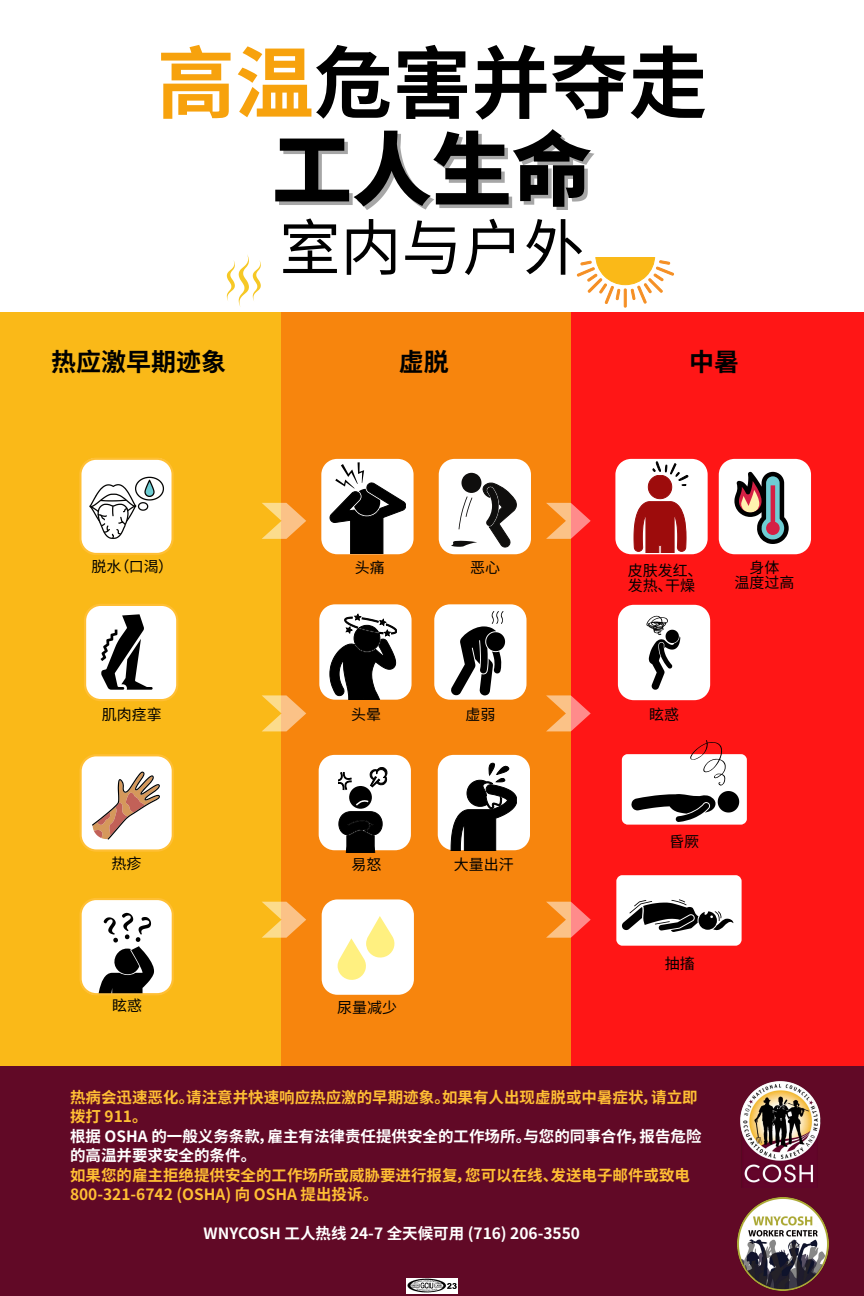
<style>
.page{position:relative;width:864px;height:1296px;background:#fff}
.page>*{position:absolute;margin:0;border:0;box-sizing:border-box;transform-origin:0 0}
.P_-_Paragraph_Style1{font:900 80px "Noto Sans CJ Ksc";color:#000}
.P_-_Paragraph_Style1-2{font:700 78.7px "Noto Sans CJ Ksc";color:#000}
.P_-_Paragraph_Style1-3{font:61px "Noto Sans CJ Ksc";color:#000}
.P_-_Paragraph_Style1-4{font:700 25px "Noto Sans CJ Ksc";color:#000}
.P_-_Paragraph_Style2{font:700 25px "Noto Sans CJ Ksc";color:#000}
.P_-_Paragraph_Style1-5{font:700 15.5px/19.5px "Noto Sans CJ Ksc";color:#ffbf34}
.P_-_Paragraph_Style1-6{font:700 15.5px/19.5px "Noto Sans CJ Ksc";color:#fff}
.P_-_Paragraph_Style1-7{font:15px "Noto Sans CJ Ksc";color:#000}
.s1{color:#f7a20d}
</style>
<div class="page">
<div style="left:278px;top:312px;width:309px;height:898px;background:#f7850d"></div>
<div style="left:0;top:312px;width:280px;height:755px;background:#fab918"></div>
<div style="left:572px;top:312px;width:292px;height:898px;background:#ff1616"></div>
<div style="left:0;top:1067px;width:864px;height:229px;background:#610926"></div>
<svg style="left:262px;top:503px;width:44px;height:36px"></svg>
<svg style="left:262px;top:695px;width:44px;height:36px"></svg>
<svg style="left:262px;top:902px;width:44px;height:36px"></svg>
<svg style="left:546px;top:503px;width:45px;height:36px"></svg>
<svg style="left:546px;top:695px;width:45px;height:36px"></svg>
<svg style="left:546px;top:902px;width:45px;height:36px"></svg>
<svg style="left:79px;top:458px;width:95px;height:97px"></svg>
<svg style="left:84px;top:604px;width:94px;height:97px"></svg>
<svg style="left:79px;top:754px;width:95px;height:98px"></svg>
<svg style="left:617px;top:604px;width:94px;height:97px;background:#e5d8d8"></svg>
<svg style="left:321px;top:458px;width:93px;height:97px;background:#aaa59f"></svg>
<svg style="left:438px;top:458px;width:93px;height:97px;background:#d4cec8"></svg>
<svg style="left:319px;top:604px;width:93px;height:96px;background:#a19d98"></svg>
<svg style="left:434px;top:604px;width:93px;height:96px;background:#c6c1bd"></svg>
<svg style="left:318px;top:754px;width:93px;height:98px;background:#c4beb8"></svg>
<svg style="left:437px;top:754px;width:93px;height:97px;background:#aca7a1"></svg>
<svg style="left:321px;top:899px;width:93px;height:96px;background:#fef7e0"></svg>
<svg style="left:718px;top:458px;width:93px;height:97px;background:#d0c0c1"></svg>
<svg style="left:615px;top:458px;width:93px;height:97px;background:#dda4a4"></svg>
<svg style="left:79px;top:898px;width:95px;height:97px"></svg>
<svg style="left:622px;top:740px;width:125px;height:85px"></svg>
<svg style="left:616px;top:875px;width:125px;height:71px;background:#cecaca"></svg>
<img style="left:737px;top:1197px;width:92px;height:93px">
<img style="left:407px;top:1278px;width:50px;height:15px">
<svg style="left:577px;top:257px;width:97px;height:50px"></svg>
<svg style="left:227px;top:254px;width:34px;height:53px"></svg>
<svg style="left:279px;top:133px;width:316px;height:77px"></svg>
<img style="left:740px;top:1081px;width:81px;height:102px">
<p class="P_-_Paragraph_Style1-2" style="left:157px;top:39px;width:552px"><span class="s1">高温</span>危害并夺走</p>
<p class="P_-_Paragraph_Style1" style="left:272px;top:125px;width:322px">工人生命</p>
<p class="P_-_Paragraph_Style1-3" style="left:280px;top:213px;width:306px">室内与户外</p>
<p class="P_-_Paragraph_Style1-4" style="left:51px;top:348px;width:176px">热应激早期迹象</p>
<p class="P_-_Paragraph_Style2" style="left:399px;top:348px;width:51px">虚脱</p>
<p class="P_-_Paragraph_Style2" style="left:689px;top:348px;width:51px">中暑</p>
<p class="P_-_Paragraph_Style1-7" style="left:91px;top:558px;width:83px">脱水（口渴）</p>
<p class="P_-_Paragraph_Style1-7" style="left:355px;top:559px;width:31px">头痛</p>
<p class="P_-_Paragraph_Style1-7" style="left:470px;top:559px;width:31px">恶心</p>
<p class="P_-_Paragraph_Style1-7" style="left:628px;top:562px;width:76px">皮肤发红、</p>
<p class="P_-_Paragraph_Style1-7" style="left:628px;top:577px;width:69px">发热、干燥</p>
<p class="P_-_Paragraph_Style1-7" style="left:750px;top:559px;width:31px">身体</p>
<p class="P_-_Paragraph_Style1-7" style="left:735px;top:574px;width:61px">温度过高</p>
<p class="P_-_Paragraph_Style1-7" style="left:102px;top:706px;width:62px">肌肉痉挛</p>
<p class="P_-_Paragraph_Style1-7" style="left:351px;top:706px;width:31px">头晕</p>
<p class="P_-_Paragraph_Style1-7" style="left:465px;top:706px;width:31px">虚弱</p>
<p class="P_-_Paragraph_Style1-7" style="left:649px;top:706px;width:31px">眩惑</p>
<p class="P_-_Paragraph_Style1-7" style="left:669px;top:833px;width:31px">昏厥</p>
<p class="P_-_Paragraph_Style1-7" style="left:112px;top:855px;width:31px">热疹</p>
<p class="P_-_Paragraph_Style1-7" style="left:351px;top:856px;width:31px">易怒</p>
<p class="P_-_Paragraph_Style1-7" style="left:454px;top:856px;width:61px">大量出汗</p>
<p class="P_-_Paragraph_Style1-7" style="left:665px;top:955px;width:31px">抽搐</p>
<p class="P_-_Paragraph_Style1-7" style="left:112px;top:997px;width:31px">眩惑</p>
<p class="P_-_Paragraph_Style1-7" style="left:337px;top:999px;width:61px">尿量减少</p>
<p class="P_-_Paragraph_Style1-5" style="left:70px;top:1088px;width:629px">热病会迅速恶化。请注意并快速响应热应激的早期迹象。如果有人出现虚脱或中暑症状，请立即拨打 911。</p>
<p class="P_-_Paragraph_Style1-6" style="left:70px;top:1127px;width:633px">根据 OSHA 的一般义务条款，雇主有法律责任提供安全的工作场所。与您的同事合作，报告危险的高温并要求安全的条件。</p>
<p class="P_-_Paragraph_Style1-5" style="left:70px;top:1166px;width:621px">如果您的雇主拒绝提供安全的工作场所或威胁要进行报复，您可以在线、发送电子邮件或致电<br>800-321-6742 (OSHA) 向 OSHA 提出投诉。</p>
<p class="P_-_Paragraph_Style1-6" style="left:204px;top:1224px;width:378px">WNYCOSH 工人热线 24-7 全天候可用 (716) 206-3550</p>
</div>
